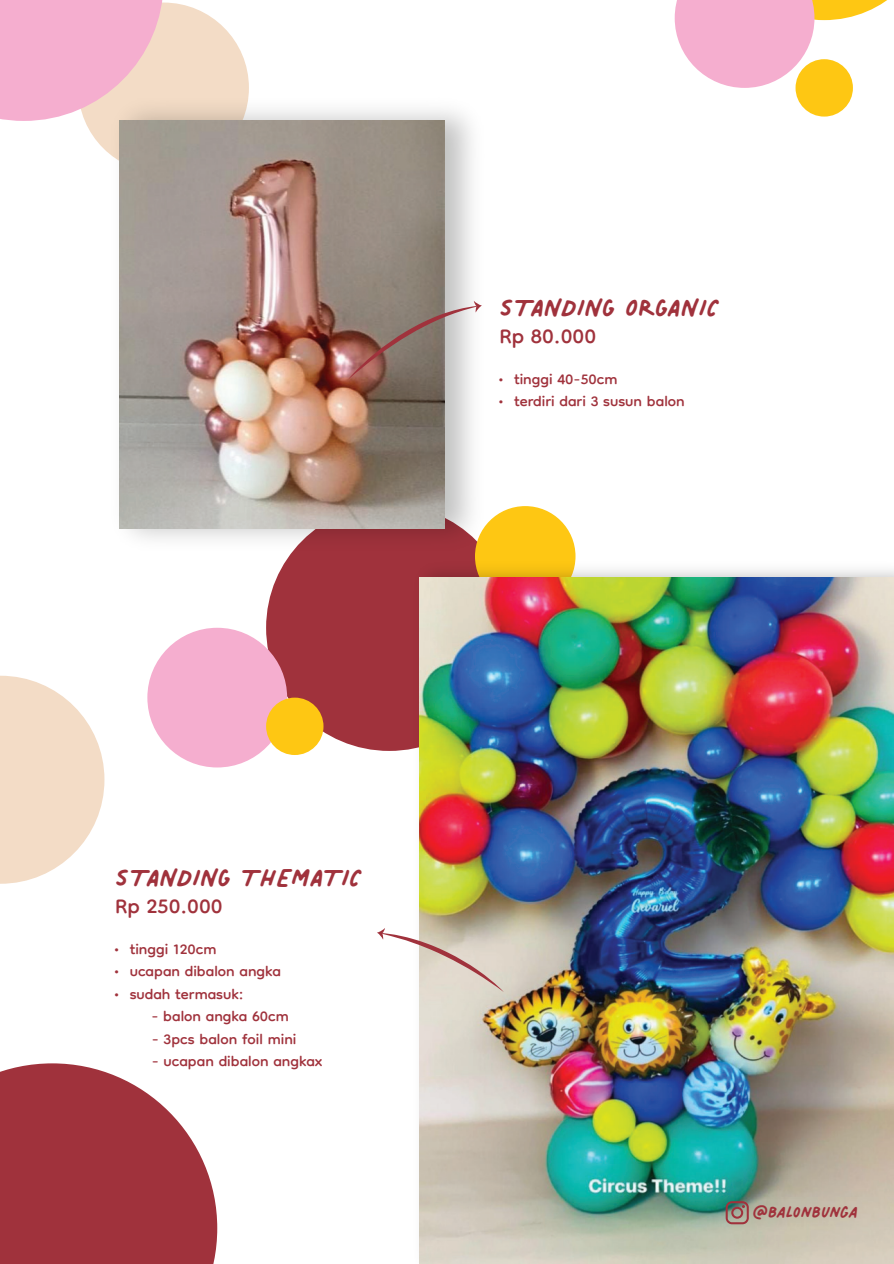
<style>
.page{position:relative;width:894px;height:1264px;background:#fff}
.page>*{position:absolute;margin:0;border:0;box-sizing:border-box;transform-origin:0 0}
.t1{font:40.2px "Palmer Lake Print";color:#a0323c}
.t2{font:33.75px "Dongle";color:#a0323c}
.t3{font:25.95px "Palmer Lake Print";color:#a0323c}
.t4{font:23.7px "Dongle";color:#a0323c}
</style>
<div class="page">
<div style="left:266px;top:504px;width:246px;height:247px;background:#a0323c;border-radius:50%"></div>
<div style="left:78px;top:3px;width:171px;height:170px;background:#f3dcc6;border-radius:50%"></div>
<svg style="left:0;top:675px;width:104px;height:208px"></svg>
<svg style="left:0;top:0;width:163px;height:121px;background:#f4b4ce"></svg>
<svg style="left:674px;top:0;width:213px;height:88px"></svg>
<div style="left:147px;top:627px;width:140px;height:140px;background:#f5aecf;border-radius:50%"></div>
<div style="left:795px;top:59px;width:57px;height:58px;background:#fec713;border-radius:50%"></div>
<div style="left:266px;top:697px;width:57px;height:58px;background:#fec713;border-radius:50%"></div>
<div style="left:475px;top:506px;width:100px;height:100px;background:#fec713;border-radius:50%"></div>
<img style="left:101px;top:88px;width:393px;height:474px">
<img style="left:119px;top:121px;width:325px;height:407px">
<img style="left:407px;top:554px;width:486px;height:196px">
<img style="left:419px;top:577px;width:474px;height:686px">
<svg style="left:347px;top:301px;width:134px;height:79px;background:#a18c85"></svg>
<svg style="left:377px;top:928px;width:127px;height:64px"></svg>
<svg style="left:0;top:1063px;width:217px;height:200px;background:#ad4e57"></svg>
<svg style="left:725px;top:1201px;width:23px;height:23px"></svg>
<h1 class="t1" style="left:499px;top:281px;width:221px">STANDING ORGANIC</h1>
<h2 class="t2" style="left:499px;top:319px;width:98px">Rp 80.000</h2>
<p class="t4" style="left:497px;top:367px;width:121px">• tinggi 40-50cm</p>
<p class="t4" style="left:497px;top:389px;width:188px">• terdiri dari 3 susun balon</p>
<h1 class="t1" style="left:115px;top:850px;width:248px">STANDING THEMATIC</h1>
<h2 class="t2" style="left:115px;top:888px;width:109px">Rp 250.000</h2>
<p class="t4" style="left:113px;top:937px;width:105px">• tinggi 120cm</p>
<p class="t4" style="left:113px;top:959px;width:169px">• ucapan dibalon angka</p>
<p class="t4" style="left:113px;top:982px;width:132px">• sudah termasuk:</p>
<p class="t4" style="left:151px;top:1004px;width:139px">- balon angka 60cm</p>
<p class="t4" style="left:152px;top:1027px;width:146px">- 3pcs balon foil mini</p>
<p class="t4" style="left:152px;top:1049px;width:172px">- ucapan dibalon angkax</p>
<p class="t3" style="left:752px;top:1194px;width:107px">@balonbunga</p>
</div>
